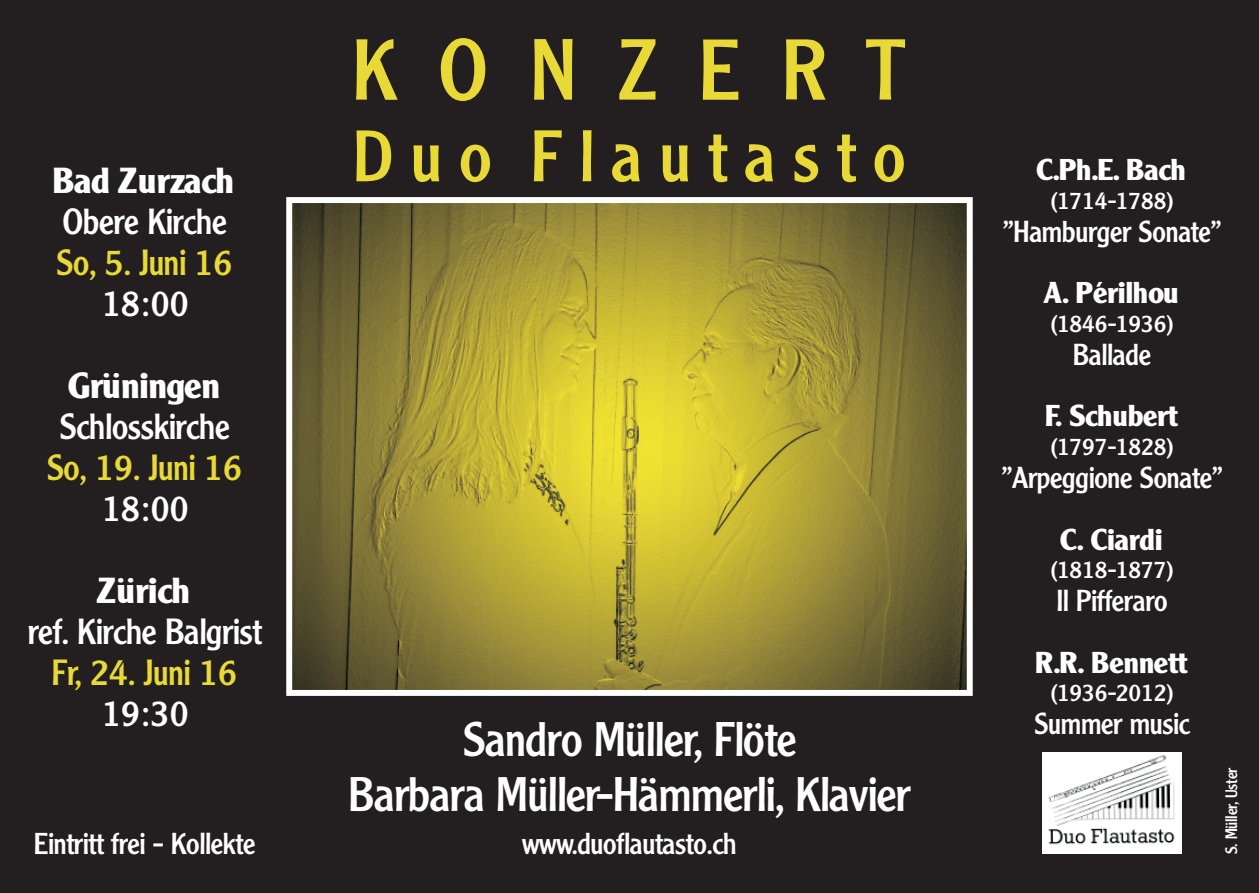
<style>
.page{position:relative;width:1259px;height:893px;background:#231f20}
.page>*{position:absolute;margin:0;border:0;box-sizing:border-box;transform-origin:0 0}
.t1{font:85.5px "Clear DB Normal";color:#e8d936}
.t2{font:72px "Clear DB Normal";color:#e8d936}
.t3{font:48px/54.6px "Clear DB Normal";color:#fff;text-align:center}
.t4{font:36px "Clear DB Normal";color:#fff}
.t5{font:36px "Clear DB Normal";color:#e8d936}
.t6{font:700 36px "Clear DB Normal";color:#fff}
.t7{font:30px "Clear DB Normal";color:#fff}
.t8{font:700 30px "Clear DB Normal";color:#fff}
.t9{font:24px "Clear DB Normal";color:#fff}
.t10{font:16.5px "Clear DB Normal";color:#fff}
</style>
<div class="page">
<img style="left:293px;top:204px;width:672px;height:485px">
<div style="left:286px;top:197px;width:686px;height:499px;border:6px solid #fff"></div>
<img style="left:1043px;top:753px;width:138px;height:101px">
<p class="t6" style="left:54px;top:159px;width:182px">Bad Zurzach</p>
<p class="t4" style="left:63px;top:201px;width:165px">Obere Kirche</p>
<p class="t5" style="left:56px;top:242px;width:178px">So, 5. Juni 16</p>
<p class="t4" style="left:103px;top:283px;width:88px">18:00</p>
<p class="t6" style="left:69px;top:364px;width:153px">Grüningen</p>
<p class="t4" style="left:60px;top:406px;width:171px">Schlosskirche</p>
<p class="t5" style="left:47px;top:447px;width:197px">So, 19. Juni 16</p>
<p class="t4" style="left:103px;top:487px;width:88px">18:00</p>
<p class="t6" style="left:98px;top:569px;width:94px">Zürich</p>
<p class="t4" style="left:28px;top:611px;width:235px">ref. Kirche Balgrist</p>
<p class="t5" style="left:52px;top:651px;width:187px">Fr, 24. Juni 16</p>
<p class="t4" style="left:103px;top:692px;width:88px">19:30</p>
<h1 class="t1" style="left:353px;top:21px;width:553px">K O N Z E R T</h1>
<h2 class="t2" style="left:353px;top:115px;width:553px">D u o F l a u t a s t o</h2>
<h3 class="t3" style="left:349px;top:714px;width:562px">Sandro Müller, Flöte<br>Barbara Müller-Hämmerli, Klavier</h3>
<p class="t7" style="left:34px;top:827px;width:222px">Eintritt frei - Kollekte</p>
<p class="t7" style="left:522px;top:826px;width:215px">www.duoflautasto.ch</p>
<p class="t8" style="left:1037px;top:152px;width:151px">C.Ph.E. Bach</p>
<p class="t9" style="left:1050px;top:187px;width:125px">(1714-1788)</p>
<p class="t7" style="left:1003px;top:214px;width:220px">”Hamburger Sonate”</p>
<p class="t8" style="left:1044px;top:275px;width:136px">A. Périlhou</p>
<p class="t9" style="left:1050px;top:310px;width:125px">(1846-1936)</p>
<p class="t7" style="left:1073px;top:337px;width:79px">Ballade</p>
<p class="t8" style="left:1046px;top:399px;width:133px">F. Schubert</p>
<p class="t9" style="left:1050px;top:433px;width:125px">(1797-1828)</p>
<p class="t7" style="left:1001px;top:460px;width:222px">”Arpeggione Sonate”</p>
<p class="t8" style="left:1061px;top:522px;width:104px">C. Ciardi</p>
<p class="t9" style="left:1050px;top:556px;width:125px">(1818-1877)</p>
<p class="t7" style="left:1056px;top:583px;width:112px">Il Pifferaro</p>
<p class="t8" style="left:1036px;top:645px;width:152px">R.R. Bennett</p>
<p class="t9" style="left:1050px;top:679px;width:125px">(1936-2012)</p>
<p class="t7" style="left:1034px;top:706px;width:157px">Summer music</p>
<p class="t10" style="left:1222px;top:854px;width:88px;rotate:-90deg">S. Müller, Uster</p>
</div>
